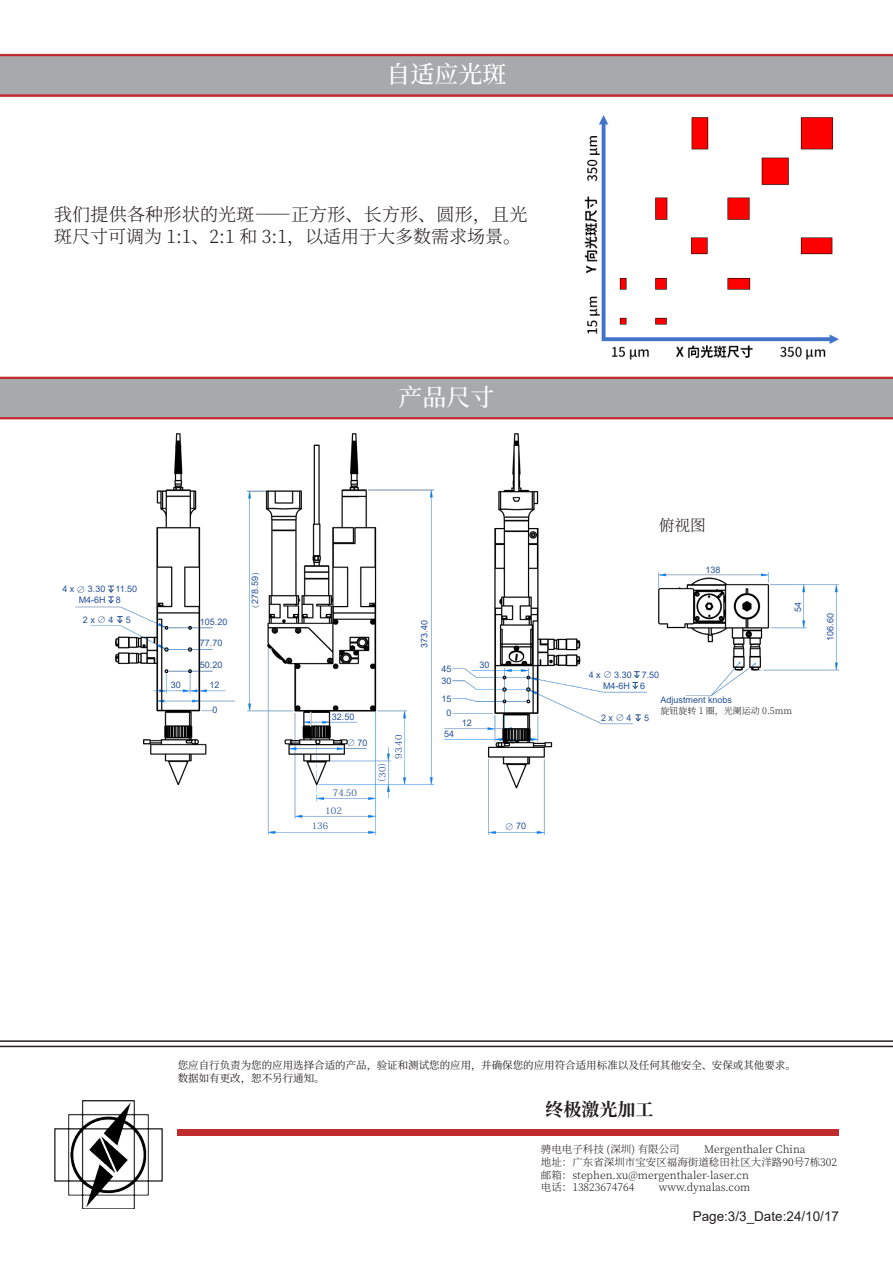
<style>
.page{position:relative;width:893px;height:1263px;background:#fff}
.page>*{position:absolute;margin:0;border:0;box-sizing:border-box;transform-origin:0 0}
.t1{font:500 24px "Source Han Serif CN";color:#fff}
.t2{font:300 18px/21.6px "Source Han Serif CN";letter-spacing:.015em;color:#231f20}
.t3{font:700 18px "Source Han Serif CN";color:#231f20}
.t4{font:300 15.75px "Source Han Serif CN";color:#231f20}
.t5{font:13.5px "Arial";color:#231f20}
.t6{font:300 10.5px "Source Han Serif CN";color:#231f20}
.t7{font:10.5px "Source Han Serif CN";color:#231f20}
.t8{font:9px "Arial";color:#255197}
.t9{font:9px "Koz Min Pr 6 N";color:#255197}
.t10{font:300 9px "Source Han Serif CN";color:#231f20}
.s1{font-family:"Source Han Serif CN"}
.s2{font-family:"Adobe Song Std";font-weight:300}
.s3{font-family:"Koz Min Pr 6 N"}
</style>
<div class="page">
<div style="left:0;top:55px;width:893px;height:40px;background:#a8a9ad"></div>
<hr style="left:0;top:94px;width:893px;height:3px;background:#c02b2d">
<hr style="left:0;top:54px;width:893px;height:2px;background:#c02b2d">
<div style="left:0;top:378px;width:893px;height:40px;background:#a8a9ad"></div>
<hr style="left:0;top:417px;width:893px;height:2px;background:#c02b2d">
<hr style="left:0;top:377px;width:893px;height:2px;background:#c02b2d">
<img style="left:584px;top:116px;width:255px;height:244px">
<img style="left:76px;top:434px;width:158px;height:350px">
<img style="left:247px;top:434px;width:186px;height:400px">
<img style="left:445px;top:434px;width:202px;height:400px">
<img style="left:659px;top:573px;width:180px;height:122px">
<svg style="left:108px;top:586px;width:6px;height:18px"></svg>
<svg style="left:117px;top:616px;width:6px;height:7px"></svg>
<svg style="left:635px;top:714px;width:6px;height:8px"></svg>
<svg style="left:632px;top:671px;width:8px;height:18px"></svg>
<hr style="left:0;top:1040px;width:893px;height:2px;background:#231f20">
<hr style="left:0;top:1046px;width:893px;height:1px;background:#231f20">
<div style="left:178px;top:1129px;width:661px;height:7px;background:#c02b2d"></div>
<img style="left:54px;top:1100px;width:109px;height:109px">
<p class="t1" style="left:398px;top:60px;width:97px">产品尺寸</p>
<p class="t1" style="left:386px;top:60px;width:121px">自适应光斑</p>
<p class="t2" style="left:54px;top:204px;width:475px">我们提供各种形状的光斑——正方形、长方形、圆形，且光斑尺寸可调为 1:1、2:1 和 3:1，以适用于大多数需求场景。</p>
<p class="t1" style="left:398px;top:383px;width:97px">产品尺寸</p>
<p class="t8" style="left:62px;top:583px;width:76px">4 x <span class="s1">∅</span> 3.30 11.50</p>
<p class="t8" style="left:79px;top:594px;width:44px">M4-6H 8</p>
<p class="t8" style="left:83px;top:613px;width:32px">2 x<span class="s1">∅</span>4</p>
<p class="t8" style="left:126px;top:613px;width:7px">5</p>
<p class="t8" style="left:171px;top:678px;width:12px">30</p>
<p class="t8" style="left:200px;top:615px;width:29px">105.20</p>
<p class="t8" style="left:200px;top:637px;width:24px">77.70</p>
<p class="t8" style="left:200px;top:659px;width:24px">50.20</p>
<p class="t8" style="left:209px;top:678px;width:12px">12</p>
<p class="t8" style="left:212px;top:704px;width:7px">0</p>
<p class="t8" style="left:249px;top:613px;width:47px;rotate:-90deg"><span class="s2">（</span>278.59<span class="s2">）</span></p>
<p class="t8" style="left:332px;top:710px;width:24px">32.50</p>
<p class="t8" style="left:346px;top:737px;width:23px"><span class="s3">∅</span> 70</p>
<p class="t9" style="left:333px;top:788px;width:26px">74.50</p>
<p class="t9" style="left:325px;top:805px;width:18px">102</p>
<p class="t9" style="left:312px;top:821px;width:18px">136</p>
<p class="t9" style="left:377px;top:787px;width:31px;rotate:-90deg">（30）</p>
<p class="t9" style="left:393px;top:759px;width:26px;rotate:-90deg">93.40</p>
<p class="t8" style="left:418px;top:648px;width:29px;rotate:-90deg">373.40</p>
<p class="t8" style="left:441px;top:662px;width:12px">45</p>
<p class="t8" style="left:441px;top:674px;width:12px">30</p>
<p class="t8" style="left:441px;top:692px;width:12px">15</p>
<p class="t8" style="left:446px;top:707px;width:7px">0</p>
<p class="t8" style="left:444px;top:727px;width:12px">54</p>
<p class="t8" style="left:479px;top:658px;width:12px">30</p>
<p class="t8" style="left:462px;top:717px;width:12px">12</p>
<p class="t8" style="left:505px;top:820px;width:23px"><span class="s3">∅</span> 70</p>
<p class="t4" style="left:659px;top:517px;width:49px">俯视图</p>
<p class="t8" style="left:589px;top:668px;width:72px">4 x <span class="s1">∅</span> 3.30 7.50</p>
<p class="t8" style="left:603px;top:679px;width:44px">M4-6H 6</p>
<p class="t8" style="left:705px;top:564px;width:17px">138</p>
<p class="t8" style="left:792px;top:612px;width:12px;rotate:-90deg">54</p>
<p class="t8" style="left:601px;top:712px;width:32px">2 x<span class="s1">∅</span>4</p>
<p class="t8" style="left:644px;top:712px;width:7px">5</p>
<p class="t8" style="left:661px;top:694px;width:73px">Adjustment knobs</p>
<p class="t10" style="left:661px;top:706px;width:133px">旋钮旋转 1 圈，光阑运动 0.5mm</p>
<p class="t8" style="left:824px;top:641px;width:29px;rotate:-90deg">106.60</p>
<p class="t7" style="left:178px;top:1059px;width:620px">您应自行负责为您的应用选择合适的产品，验证和测试您的应用，并确保您的应用符合适用标准以及任何其他安全、安保或其他要求。</p>
<p class="t7" style="left:178px;top:1072px;width:148px">数据如有更改，恕不另行通知。</p>
<p class="t3" style="left:545px;top:1099px;width:109px">终极激光加工</p>
<p class="t6" style="left:541px;top:1144px;width:140px">骋电电子科技 (深圳) 有限公司</p>
<p class="t6" style="left:704px;top:1144px;width:103px">Mergenthaler China</p>
<p class="t6" style="left:541px;top:1156px;width:298px">地址：广东省深圳市宝安区福海街道稔田社区大洋路90号7栋302</p>
<p class="t6" style="left:541px;top:1169px;width:210px">邮箱：stephen.xu@mergenthaler-laser.cn</p>
<p class="t6" style="left:541px;top:1181px;width:95px">电话：13823674764</p>
<p class="t6" style="left:659px;top:1181px;width:93px">www.dynalas.com</p>
<p class="t5" style="left:693px;top:1206px;width:148px">Page:3/3_Date:24/10/17</p>
</div>
